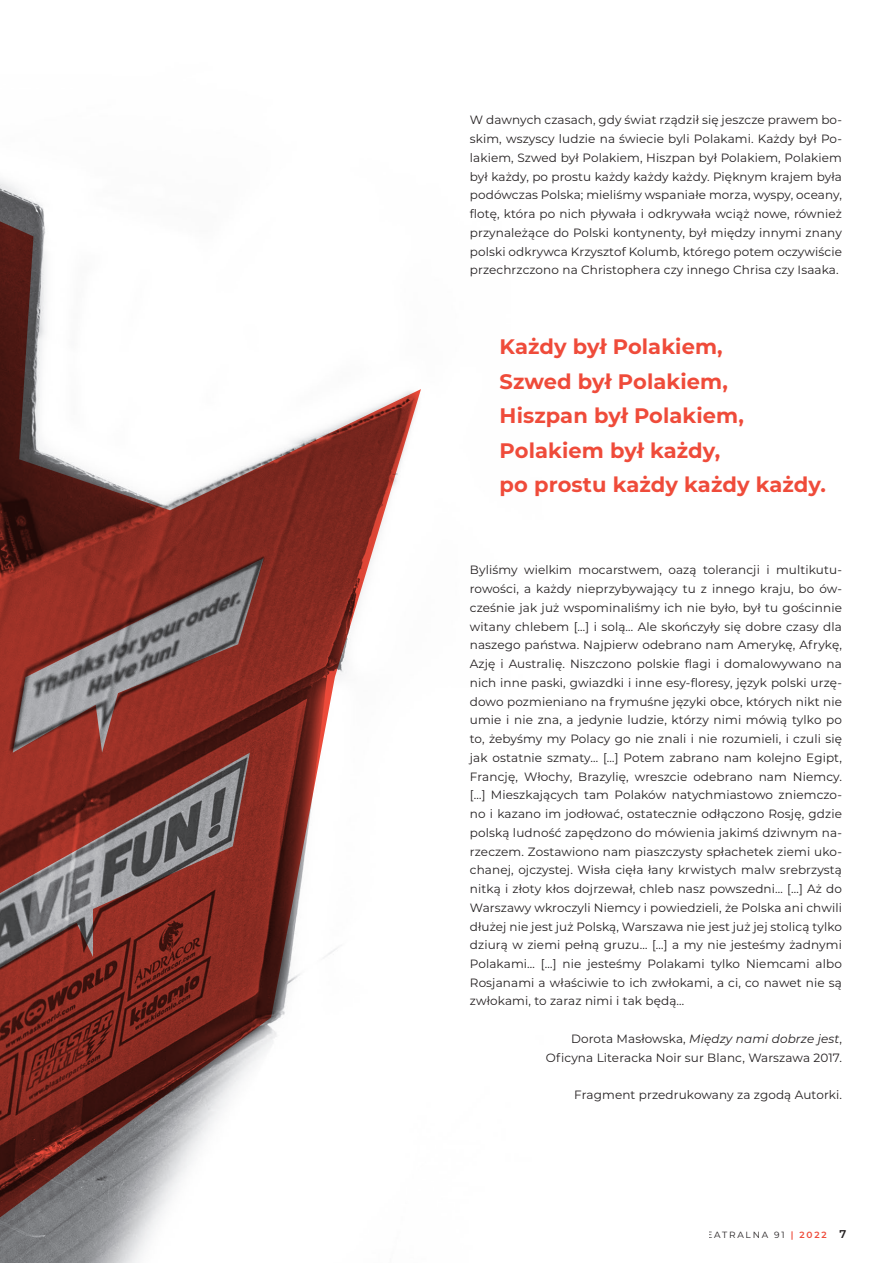
<style>
.page{position:relative;width:893px;height:1263px;background:#fff}
.page>*{position:absolute;margin:0;border:0;box-sizing:border-box;transform-origin:0 0}
.t1{font:700 21px/34.5px "Montserrat";letter-spacing:.005em;color:#ef4b3a}
.t2{font:12px/18.8px "Montserrat";letter-spacing:.01em;color:#231f20;text-align:justify}
.t3{font:9px "Montserrat";letter-spacing:.2em;color:#231f20}
.s1{font-style:italic}
.s2{font-weight:600;color:#ef4b3a}
.s3{font-weight:600;font-size:11.25px}
</style>
<div class="page">
<svg style="left:0;top:180px;width:421px;height:1083px"></svg>
<p class="t2" style="left:470px;top:110px;width:374px">W dawnych czasach, gdy świat rządził się jeszcze prawem bo&shy;skim, wszyscy ludzie na świecie byli Polakami. Każdy był Po&shy;lakiem, Szwed był Polakiem, Hiszpan był Polakiem, Polakiem był każdy, po prostu każdy każdy każdy. Pięknym krajem była podówczas Polska; mieliśmy wspaniałe morza, wyspy, oceany, flotę, która po nich pływała i odkrywała wciąż nowe, również przynależące do Polski kontynenty, był między innymi znany polski odkrywca Krzysztof Kolumb, którego potem oczywiście przechrzczono na Christophera czy innego Chrisa czy Isaaka.</p>
<h1 class="t1" style="left:500px;top:328px;width:328px">Każdy był Polakiem,<br>Szwed był Polakiem,<br>Hiszpan był Polakiem,<br>Polakiem był każdy,<br>po prostu każdy każdy każdy.</h1>
<p class="t2" style="left:470px;top:560px;width:374px">Byliśmy wielkim mocarstwem, oazą tolerancji i multikutu&shy;rowości, a każdy nieprzybywający tu z innego kraju, bo ów&shy;cześnie jak już wspominaliśmy ich nie było, był tu gościnnie witany chlebem […] i solą… Ale skończyły się dobre czasy dla naszego państwa. Najpierw odebrano nam Amerykę, Afrykę, Azję i Australię. Niszczono polskie flagi i domalowywano na nich inne paski, gwiazdki i inne esy-floresy, język polski urzę&shy;dowo pozmieniano na frymuśne języki obce, których nikt nie umie i nie zna, a jedynie ludzie, którzy nimi mówią tylko po to, żebyśmy my Polacy go nie znali i nie rozumieli, i czuli się jak ostatnie szmaty… […] Potem zabrano nam kolejno Egipt, Francję, Włochy, Brazylię, wreszcie odebrano nam Niemcy. […] Mieszkających tam Polaków natychmiastowo zniemczo&shy;no i kazano im jodłować, ostatecznie odłączono Rosję, gdzie polską ludność zapędzono do mówienia jakimś dziwnym na&shy;rzeczem. Zostawiono nam piaszczysty spłachetek ziemi uko&shy;chanej, ojczystej. Wisła cięła łany krwistych malw srebrzystą nitką i złoty kłos dojrzewał, chleb nasz powszedni… […] Aż do Warszawy wkroczyli Niemcy i powiedzieli, że Polska ani chwili dłużej nie jest już Polską, Warszawa nie jest już jej stolicą tylko dziurą w ziemi pełną gruzu… […] a my nie jesteśmy żadnymi Polakami… […] nie jesteśmy Polakami tylko Niemcami albo Rosjanami a właściwie to ich zwłokami, a ci, co nawet nie są zwłokami, to zaraz nimi i tak będą…</p>
<p class="t2" style="left:546px;top:1029px;width:297px;text-align:right">Dorota Masłowska, <span class="s1">Między nami dobrze jest</span>,<br>Oficyna Literacka Noir sur Blanc, Warszawa 2017.</p>
<p class="t2" style="left:574px;top:1085px;width:269px">Fragment przedrukowany za zgodą Autorki.</p>
<p class="t3" style="left:648px;top:1228px;width:200px">GAZETA TEATRALNA 91 <span class="s2">| 2022</span> <span class="s3">7</span></p>
</div>
